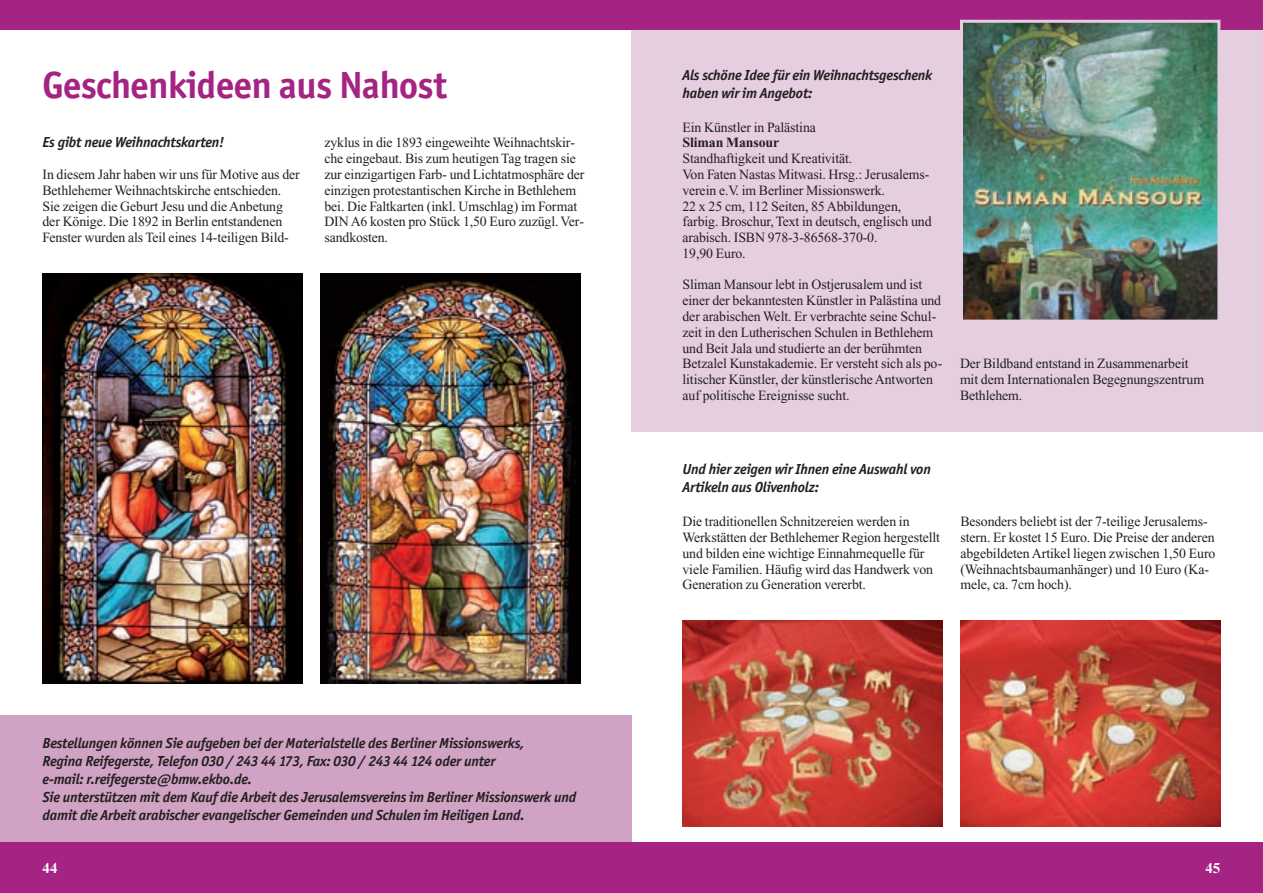
<style>
.page{position:relative;width:1263px;height:893px;background:#fff}
.page>*{position:absolute;margin:0;border:0;box-sizing:border-box;transform-origin:0 0}
.t1{font:700 39px "Officina Sans";letter-spacing:-.015em;color:#a42383}
.t2{font:italic 700 15px/18px "Officina Sans";letter-spacing:-.015em;color:#231f20}
.t3{font:700 15px "Times New Roman";color:#fff}
.t4{font:14.1px/15.8px "Times New Roman";letter-spacing:-.01em;color:#231f20}
.t5{font:700 14.1px "Times New Roman";letter-spacing:-.01em;color:#231f20}
</style>
<div class="page">
<div style="left:0;top:715px;width:631px;height:143px;background:#d0a2c4"></div>
<div style="left:631px;top:13px;width:632px;height:418px;background:#e5cee0"></div>
<div style="left:0;top:0;width:631px;height:30px;background:#a42383"></div>
<div style="left:0;top:842px;width:631px;height:51px;background:#a42383"></div>
<div style="left:631px;top:0;width:632px;height:30px;background:#a42383"></div>
<div style="left:631px;top:842px;width:632px;height:51px;background:#a42383"></div>
<img style="left:320px;top:274px;width:260px;height:410px">
<img style="left:43px;top:274px;width:260px;height:410px">
<img style="left:682px;top:621px;width:261px;height:205px">
<img style="left:960px;top:621px;width:260px;height:205px">
<img style="left:964px;top:24px;width:252px;height:295px">
<div style="left:960px;top:20px;width:260px;height:303px;border:3px solid #e5cee0"></div>
<h1 class="t1" style="left:43px;top:61px;width:406px">Geschenkideen aus Nahost</h1>
<p class="t2" style="left:43px;top:133px;width:183px">Es gibt neue Weihnachtskarten!</p>
<p class="t4" style="left:43px;top:166px;width:259px">In diesem Jahr haben wir uns für Motive aus der Bethlehemer Weihnachtskirche entschieden.<br>Sie zeigen die Geburt Jesu und die Anbetung der Könige. Die 1892 in Berlin entstandenen Fenster wurden als Teil eines 14-teiligen Bild-</p>
<p class="t4" style="left:324px;top:135px;width:261px">zyklus in die 1893 eingeweihte Weihnachtskir&shy;che eingebaut. Bis zum heutigen Tag tragen sie zur einzigartigen Farb- und Lichtatmosphäre der einzigen protestantischen Kirche in Bethlehem bei. Die Faltkarten (inkl. Umschlag) im Format DIN A6 kosten pro Stück 1,50 Euro zuzügl. Ver&shy;sandkosten.</p>
<p class="t2" style="left:43px;top:734px;width:535px">Bestellungen können Sie aufgeben bei der Materialstelle des Berliner Missionswerks,<br>Regina Reifegerste, Telefon 030 / 243 44 173, Fax: 030 / 243 44 124 oder unter<br>e-mail: r.reifegerste@bmw.ekbo.de.<br>Sie unterstützen mit dem Kauf die Arbeit des Jerusalemsvereins im Berliner Missionswerk und damit die Arbeit arabischer evangelischer Gemeinden und Schulen im Heiligen Land.</p>
<p class="t3" style="left:43px;top:860px;width:9px">44</p>
<p class="t2" style="left:682px;top:66px;width:251px">Als schöne Idee für ein Weihnachtsgeschenk haben wir im Angebot:</p>
<p class="t4" style="left:682px;top:119px;width:135px">Ein Künstler in Palästina</p>
<p class="t5" style="left:682px;top:135px;width:98px">Sliman Mansour</p>
<p class="t4" style="left:682px;top:151px;width:251px">Standhaftigkeit und Kreativität.<br>Von Faten Nastas Mitwasi. Hrsg.: Jerusalems&shy;verein e.V. im Berliner Missionswerk.<br>22 x 25 cm, 112 Seiten, 85 Abbildungen, farbig. Broschur, Text in deutsch, englisch und arabisch. ISBN 978-3-86568-370-0.<br>19,90 Euro.</p>
<p class="t4" style="left:682px;top:277px;width:261px">Sliman Mansour lebt in Ostjerusalem und ist einer der bekanntesten Künstler in Palästina und der arabischen Welt. Er verbrachte seine Schul&shy;zeit in den Lutherischen Schulen in Bethlehem und Beit Jala und studierte an der berühmten Betzalel Kunstakademie. Er versteht sich als po&shy;litischer Künstler, der künstlerische Antworten auf politische Ereignisse sucht.</p>
<p class="t4" style="left:960px;top:356px;width:246px">Der Bildband entstand in Zusammenarbeit mit dem Internationalen Begegnungszentrum<br>Bethlehem.</p>
<p class="t2" style="left:682px;top:460px;width:250px">Und hier zeigen wir Ihnen eine Auswahl von<br>Artikeln aus Olivenholz:</p>
<p class="t4" style="left:682px;top:514px;width:259px">Die traditionellen Schnitzereien werden in Werkstätten der Bethlehemer Region hergestellt und bilden eine wichtige Einnahmequelle für viele Familien. Häufig wird das Handwerk von Generation zu Generation vererbt.</p>
<p class="t4" style="left:960px;top:514px;width:256px">Besonders beliebt ist der 7-teilige Jerusalems&shy;stern. Er kostet 15 Euro. Die Preise der anderen abgebildeten Artikel liegen zwischen 1,50 Euro (Weihnachtsbaumanhänger) und 10 Euro (Ka&shy;mele, ca. 7cm hoch).</p>
<p class="t3" style="left:1205px;top:860px;width:9px">45</p>
</div>
